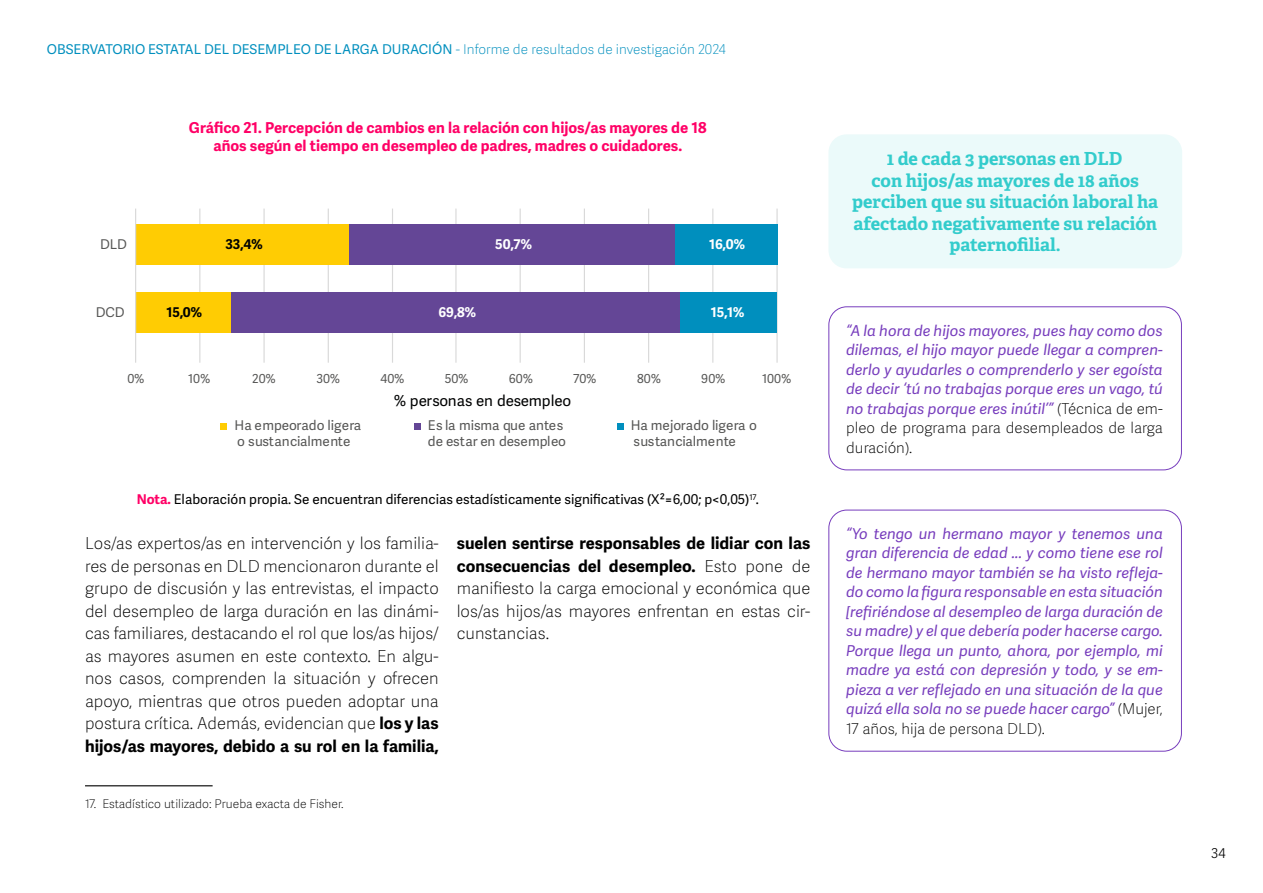
<style>
.page{position:relative;width:1263px;height:893px;background:#fff}
.page>*{position:absolute;margin:0;border:0;box-sizing:border-box;transform-origin:0 0}
.t1{font:700 18px/21.6px "Adelle";color:#3cc;text-align:center}
.t2{font:100 16.5px/22.5px "Adelle Sans";color:#000;text-align:justify}
.t3{font:15.15px "Adelle Sans";letter-spacing:-.01em;color:#010202}
.t4{font:italic 15px/19.5px "Adelle Sans";color:#773dbd;text-align:justify}
.t5{font:700 15px/18px "Adelle Sans";color:#f06;text-align:center}
.t6{font:13.5px/15.1px "Adelle Sans";color:#575756}
.t7{font:13.5px "Adelle Sans";color:#000}
.t8{font:13.5px "Adelle Sans";color:#008fbe}
.t9{font:700 13.5px "Adelle Sans";color:#fff}
.t10{font:700 13.5px "Adelle Sans";color:#010202}
.t11{font:300 13.5px "Adelle Sans";color:#000}
.t12{font:12.45px "Adelle Sans";letter-spacing:.01em;color:#575756}
.t13{font:100 12px "Adelle Sans";color:#000}
.s1{font-weight:100}
.s2{font-weight:700;color:#f06}
.s3{font-weight:700}
.s4{font-weight:100;font-style:normal;color:#000}
</style>
<div class="page">
<hr style="left:776px;top:209px;width:2px;height:154px;background:#d9d9d9">
<hr style="left:712px;top:209px;width:1px;height:154px;background:#d9d9d9">
<hr style="left:648px;top:209px;width:1px;height:154px;background:#d9d9d9">
<hr style="left:584px;top:209px;width:1px;height:154px;background:#d9d9d9">
<hr style="left:520px;top:209px;width:1px;height:154px;background:#d9d9d9">
<hr style="left:455px;top:209px;width:1px;height:154px;background:#d9d9d9">
<hr style="left:392px;top:209px;width:1px;height:154px;background:#d9d9d9">
<hr style="left:328px;top:209px;width:1px;height:154px;background:#d9d9d9">
<hr style="left:263px;top:209px;width:2px;height:154px;background:#d9d9d9">
<hr style="left:199px;top:209px;width:1px;height:154px;background:#d9d9d9">
<div style="left:135px;top:292px;width:97px;height:40px;background:#ffcc03"></div>
<div style="left:135px;top:224px;width:215px;height:41px;background:#ffcc03"></div>
<div style="left:232px;top:292px;width:448px;height:40px;background:#644696"></div>
<div style="left:350px;top:224px;width:325px;height:41px;background:#644696"></div>
<div style="left:680px;top:292px;width:97px;height:40px;background:#008fbe"></div>
<div style="left:675px;top:224px;width:102px;height:41px;background:#008fbe"></div>
<hr style="left:135px;top:209px;width:1px;height:154px;background:#d9d9d9">
<div style="left:220px;top:423px;width:7px;height:7px;background:#ffcc03"></div>
<div style="left:414px;top:423px;width:7px;height:7px;background:#644696"></div>
<div style="left:616px;top:423px;width:7px;height:7px;background:#008fbe"></div>
<hr style="left:85px;top:785px;width:128px;height:1px;background:#000">
<div style="left:828px;top:134px;width:354px;height:134px;background:#ebfafa;border-radius:18px"></div>
<div style="left:828px;top:306px;width:354px;height:164px;border:1px solid #773dbd;border-radius:18px"></div>
<div style="left:828px;top:510px;width:354px;height:242px;border:1px solid #773dbd;border-radius:18px"></div>
<p class="t8" style="left:47px;top:41px;width:680px">OBSERVATORIO ESTATAL DEL DESEMPLEO DE LARGA DURACIÓN <span class="s1">- Informe de resultados de investigación 2024</span></p>
<p class="t6" style="left:100px;top:237px;width:28px">DLD</p>
<p class="t6" style="left:96px;top:305px;width:31px">DCD</p>
<p class="t5" style="left:189px;top:119px;width:519px">Gráfico 21. Percepción de cambios en la relación con hijos/as mayores de 18 años según el tiempo en desempleo de padres, madres o cuidadores.</p>
<p class="t10" style="left:166px;top:304px;width:37px">15,0%</p>
<p class="t10" style="left:225px;top:236px;width:39px">33,4%</p>
<p class="t9" style="left:495px;top:236px;width:38px">50,7%</p>
<p class="t9" style="left:438px;top:304px;width:39px">69,8%</p>
<p class="t9" style="left:709px;top:236px;width:37px">16,0%</p>
<p class="t9" style="left:711px;top:304px;width:35px">15,1%</p>
<p class="t12" style="left:127px;top:371px;width:19px">0%</p>
<p class="t12" style="left:188px;top:371px;width:24px">10%</p>
<p class="t12" style="left:252px;top:371px;width:25px">20%</p>
<p class="t12" style="left:316px;top:371px;width:25px">30%</p>
<p class="t12" style="left:380px;top:371px;width:25px">40%</p>
<p class="t12" style="left:445px;top:371px;width:25px">50%</p>
<p class="t12" style="left:509px;top:371px;width:26px">60%</p>
<p class="t12" style="left:573px;top:371px;width:25px">70%</p>
<p class="t12" style="left:637px;top:371px;width:25px">80%</p>
<p class="t12" style="left:701px;top:371px;width:26px">90%</p>
<p class="t12" style="left:762px;top:371px;width:31px">100%</p>
<p class="t3" style="left:394px;top:392px;width:178px">% personas en desempleo</p>
<p class="t6" style="left:234px;top:418px;width:128px">Ha empeorado ligera o sustancialmente</p>
<p class="t6" style="left:428px;top:418px;width:139px">Es la misma que antes de estar en desempleo</p>
<p class="t6" style="left:631px;top:418px;width:128px">Ha mejorado ligera o sustancialmente</p>
<p class="t7" style="left:137px;top:491px;width:623px"><span class="s2">Nota.</span> Elaboración propia. Se encuentran diferencias estadísticamente significativas (X²=6,00; p&lt;0,05)<sup>17</sup>.</p>
<p class="t2" style="left:85px;top:532px;width:355px">Los/as expertos/as en intervención y los familia&shy;res de personas en DLD mencionaron durante el grupo de discusión y las entrevistas, el impacto del desempleo de larga duración en las dinámi&shy;cas familiares, destacando el rol que los/as hijos/ as mayores asumen en este contexto. En algu&shy;nos casos, comprenden la situación y ofrecen apoyo, mientras que otros pueden adoptar una postura crítica. Además, evidencian que <span class="s3">los y las hijos/as mayores, debido a su rol en la familia,</span></p>
<p class="t2" style="left:457px;top:532px;width:355px"><span class="s3">suelen sentirse responsables de lidiar con las consecuencias del desempleo.</span> Esto pone de manifiesto la carga emocional y económica que los/as hijos/as mayores enfrentan en estas cir&shy;cunstancias.</p>
<p class="t13" style="left:85px;top:797px;width:260px">17. Estadístico utilizado: Prueba exacta de Fisher.</p>
<p class="t1" style="left:852px;top:148px;width:308px">1 de cada 3 personas en DLD<br>con hijos/as mayores de 18 años perciben que su situación laboral ha afectado negativamente su relación paternofilial.</p>
<p class="t4" style="left:846px;top:321px;width:318px">“A la hora de hijos mayores, pues hay como dos dilemas, el hijo mayor puede llegar a compren&shy;derlo y ayudarles o comprenderlo y ser egoísta de decir ‘tú no trabajas porque eres un vago, tú no trabajas porque eres inútil’” <span class="s4">(Técnica de em&shy;pleo de programa para desempleados de larga duración).</span></p>
<p class="t4" style="left:846px;top:524px;width:318px">“Yo tengo un hermano mayor y tenemos una gran diferencia de edad ... y como tiene ese rol de hermano mayor también se ha visto refleja&shy;do como la figura responsable en esta situación [refiriéndose al desempleo de larga duración de su madre) y el que debería poder hacerse cargo.<br>Porque llega un punto, ahora, por ejemplo, mi madre ya está con depresión y todo, y se em&shy;pieza a ver reflejado en una situación de la que quizá ella sola no se puede hacer cargo” <span class="s4">(Mujer, 17 años, hija de persona DLD).</span></p>
<p class="t11" style="left:1211px;top:845px;width:16px">34</p>
</div>
